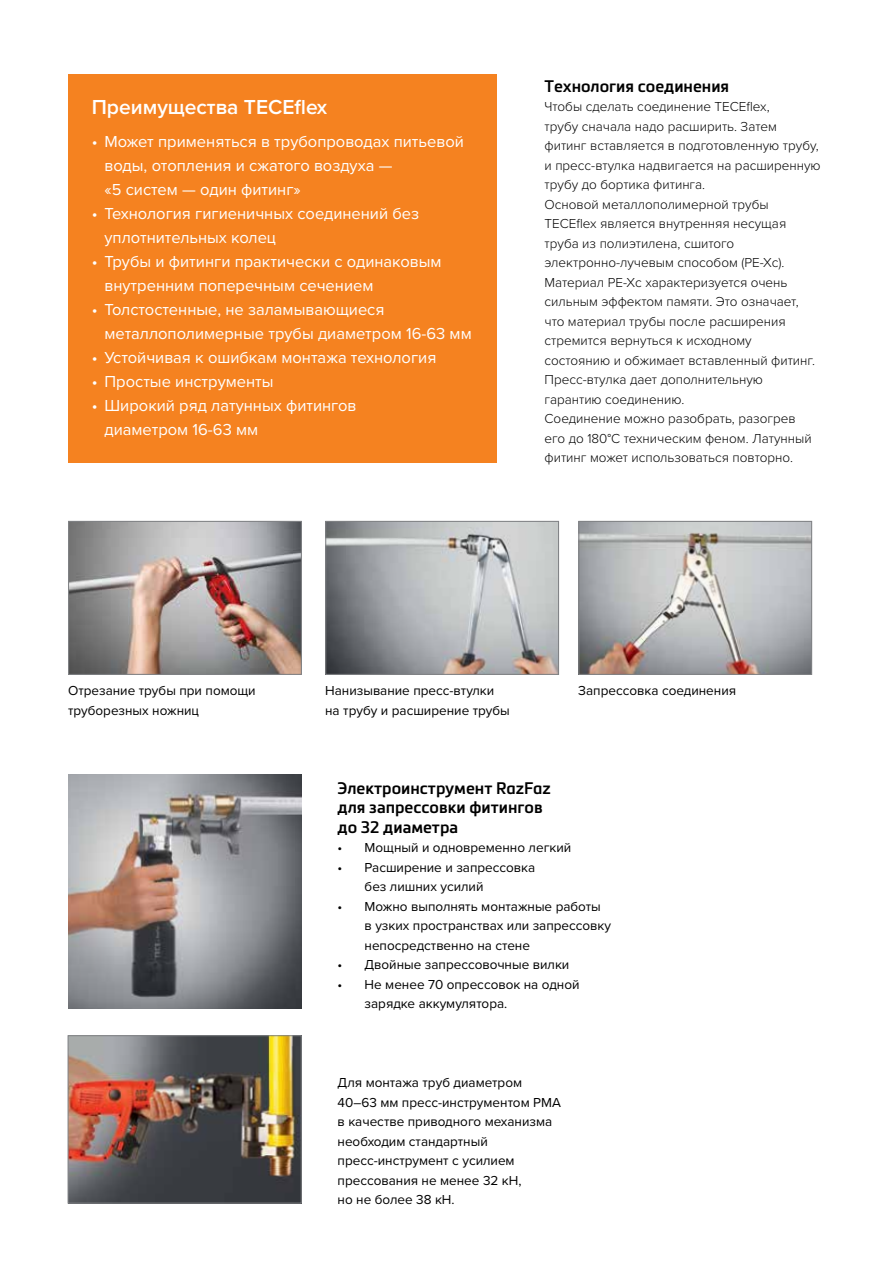
<style>
.page{position:relative;width:893px;height:1263px;background:#fff}
.page>*{position:absolute;margin:0;border:0;box-sizing:border-box;transform-origin:0 0}
.t1{font:600 21px "Proxima Nova";color:#fff}
.t2{font:16.5px/24px "Proxima Nova";color:#fff}
.t3{font:600 16.5px/19.5px "Metronic Pro";color:#000}
.t4{font:300 13.5px/19.5px "Proxima Nova";color:#000}
.t5{font:13.5px/19.5px "Proxima Nova";color:#000}
</style>
<div class="page">
<img style="left:70px;top:523px;width:230px;height:150px">
<div style="left:68px;top:521px;width:234px;height:154px;border:1px solid #808285"></div>
<img style="left:327px;top:523px;width:230px;height:150px">
<div style="left:325px;top:521px;width:234px;height:154px;border:1px solid #808285"></div>
<img style="left:580px;top:523px;width:230px;height:150px">
<div style="left:578px;top:521px;width:234px;height:154px;border:1px solid #808285"></div>
<img style="left:68px;top:775px;width:234px;height:233px">
<img style="left:70px;top:1037px;width:230px;height:164px">
<div style="left:68px;top:1035px;width:234px;height:168px;border:1px solid #808285"></div>
<div style="left:68px;top:74px;width:428px;height:388px;background:#f58220"></div>
<h1 class="t1" style="left:92px;top:91px;width:237px">Преимущества TECEflex</h1>
<p class="t2" style="left:105px;top:128px;width:361px;text-indent:-13px">• Может применяться в трубопроводах питьевой воды, отопления и сжатого воздуха —<br>«5 систем — один фитинг»</p>
<p class="t2" style="left:105px;top:200px;width:316px;text-indent:-13px">• Технология гигиеничных соединений без уплотнительных колец</p>
<p class="t2" style="left:105px;top:248px;width:338px;text-indent:-13px">• Трубы и фитинги практически с одинаковым внутренним поперечным сечением</p>
<p class="t2" style="left:105px;top:296px;width:369px;text-indent:-13px">• Толстостенные, не заламывающиеся металлополимерные трубы диаметром 16-63 мм</p>
<p class="t2" style="left:92px;top:345px;width:346px">• Устойчивая к ошибкам монтажа технология</p>
<p class="t2" style="left:92px;top:369px;width:183px">• Простые инструменты</p>
<p class="t2" style="left:105px;top:393px;width:253px;text-indent:-13px">• Широкий ряд латунных фитингов диаметром 16-63 мм</p>
<p class="t3" style="left:544px;top:76px;width:186px">Технология соединения</p>
<p class="t4" style="left:544px;top:96px;width:278px">Чтобы сделать соединение TECEflex,<br>трубу сначала надо расширить. Затем фитинг вставляется в подготовленную трубу, и пресс-втулка надвигается на расширенную трубу до бортика фитинга.<br>Основой металлополимерной трубы TECEflex является внутренняя несущая труба из полиэтилена, сшитого электронно-лучевым способом (PE-Xc).<br>Материал PE-Xc характеризуется очень сильным эффектом памяти. Это означает, что материал трубы после расширения стремится вернуться к исходному состоянию и обжимает вставленный фитинг.<br>Пресс-втулка дает дополнительную гарантию соединению.</p>
<p class="t4" style="left:545px;top:408px;width:269px">Соединение можно разобрать, разогрев его до 180°С техническим феном. Латунный фитинг может использоваться повторно.</p>
<p class="t5" style="left:68px;top:680px;width:189px">Отрезание трубы при помощи труборезных ножниц</p>
<p class="t5" style="left:325px;top:680px;width:186px">Нанизывание пресс-втулки на трубу и расширение трубы</p>
<p class="t5" style="left:578px;top:680px;width:159px">Запрессовка соединения</p>
<p class="t3" style="left:338px;top:778px;width:215px">Электроинструмент RazFaz для запрессовки фитингов до 32 диаметра</p>
<p class="t5" style="left:338px;top:838px;width:235px">• Мощный и одновременно легкий</p>
<p class="t5" style="left:365px;top:857px;width:172px;text-indent:-27px">• Расширение и запрессовка без лишних усилий</p>
<p class="t5" style="left:365px;top:896px;width:248px;text-indent:-27px">• Можно выполнять монтажные работы в узких пространствах или запрессовку непосредственно на стене</p>
<p class="t5" style="left:338px;top:954px;width:233px">• Двойные запрессовочные вилки</p>
<p class="t5" style="left:365px;top:974px;width:217px;text-indent:-27px">• Не менее 70 опрессовок на одной зарядке аккумулятора.</p>
<p class="t5" style="left:338px;top:1072px;width:225px">Для монтажа труб диаметром<br>40–63 мм пресс-инструментом PMA в качестве приводного механизма необходим стандартный пресс-инструмент с усилием прессования не менее 32 кН,<br>но не более 38 кН.</p>
</div>
